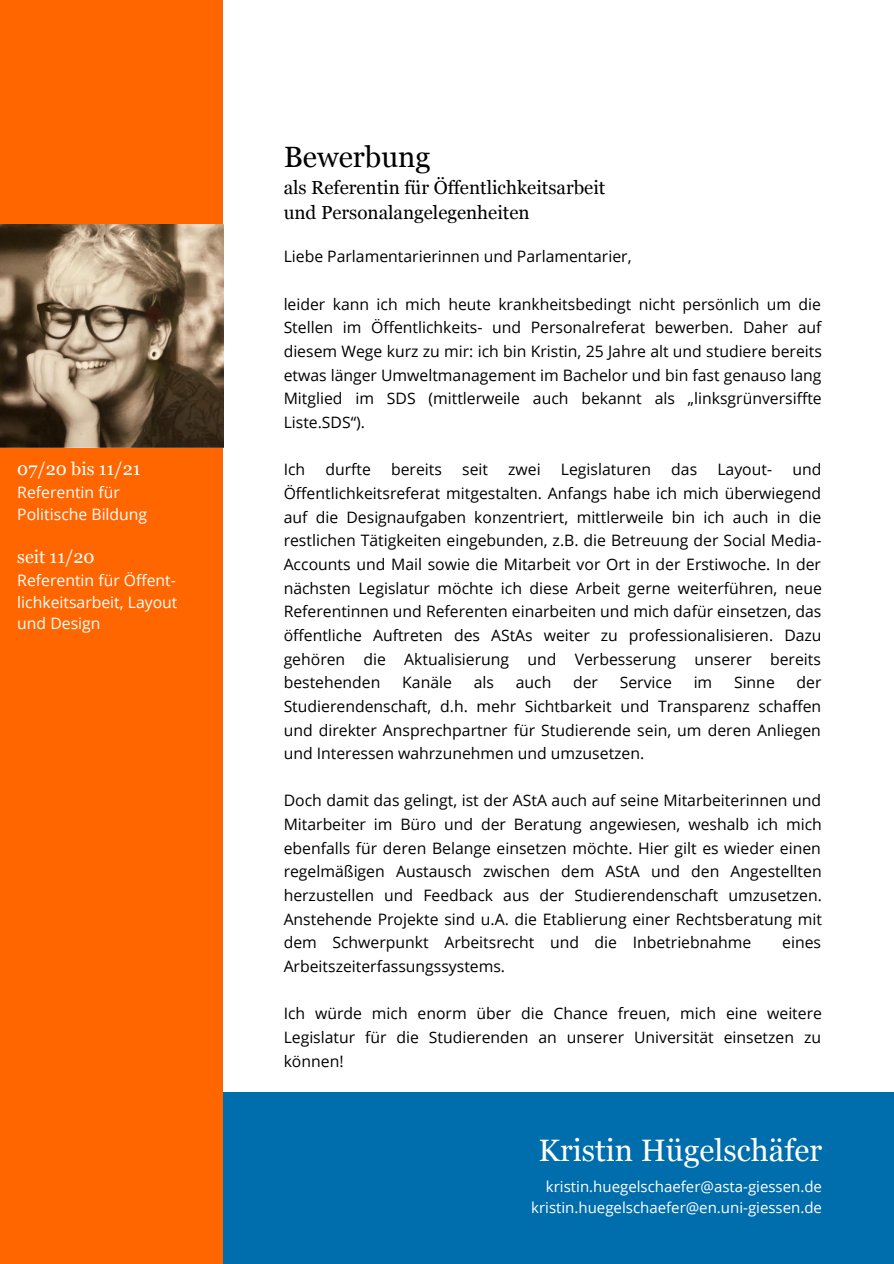
<style>
.page{position:relative;width:894px;height:1264px;background:#fff}
.page>*{position:absolute;margin:0;border:0;box-sizing:border-box;transform-origin:0 0}
.t1{font:30.9px "Georgia";color:#fff}
.t2{font:29.4px "Georgia";color:#000}
.t3{font:18.9px/24.8px "Georgia";color:#000}
.t4{font:18px "Georgia";color:#fff}
.t5{font:15.75px/23.7px "Open Sans";color:#000;text-align:justify}
.t6{font:15.75px/21.5px "Open Sans";color:#fff}
.t7{font:15px/21.5px "Open Sans";color:#fff;text-align:right}
</style>
<div class="page">
<div style="left:215px;top:1091px;width:678px;height:172px;background:#006ead"></div>
<div style="left:0;top:0;width:223px;height:1263px;background:#f60"></div>
<img style="left:0;top:225px;width:223px;height:223px">
<p class="t4" style="left:17px;top:458px;width:125px">07/20 bis 11/21</p>
<p class="t6" style="left:17px;top:481px;width:131px">Referentin für<br>Politische Bildung</p>
<p class="t4" style="left:17px;top:546px;width:79px">seit 11/20</p>
<p class="t6" style="left:17px;top:569px;width:162px;text-align:justify">Referentin für Öffent&shy;lichkeitsarbeit, Layout und Design</p>
<h2 class="t2" style="left:283px;top:140px;width:148px">Bewerbung</h2>
<p class="t3" style="left:283px;top:175px;width:323px">als Referentin für Öffentlichkeitsarbeit und Personalangelegenheiten</p>
<p class="t5" style="left:283px;top:244px;width:349px">Liebe Parlamentarierinnen und Parlamentarier,</p>
<p class="t5" style="left:283px;top:292px;width:539px">leider kann ich mich heute krankheitsbedingt nicht persönlich um die Stellen im Öffentlichkeits- und Personalreferat bewerben. Daher auf diesem Wege kurz zu mir: ich bin Kristin, 25 Jahre alt und studiere bereits etwas länger Umweltmanagement im Bachelor und bin fast genauso lang Mitglied im SDS (mittlerweile auch bekannt als „linksgrünversiffte Liste.SDS“).</p>
<p class="t5" style="left:283px;top:457px;width:23px">Ich</p>
<p class="t5" style="left:325px;top:457px;width:47px">durfte</p>
<p class="t5" style="left:391px;top:457px;width:52px">bereits</p>
<p class="t5" style="left:462px;top:457px;width:27px">seit</p>
<p class="t5" style="left:508px;top:457px;width:34px">zwei</p>
<p class="t5" style="left:560px;top:457px;width:92px">Legislaturen</p>
<p class="t5" style="left:671px;top:457px;width:27px">das</p>
<p class="t5" style="left:717px;top:457px;width:56px">Layout-</p>
<p class="t5" style="left:283px;top:457px;width:539px;text-indent:508px">und Öffentlichkeitsreferat mitgestalten. Anfangs habe ich mich überwiegend auf die Designaufgaben konzentriert, mittlerweile bin ich auch in die restlichen Tätigkeiten eingebunden, z.B. die Betreuung der Social Media-Accounts und Mail sowie die Mitarbeit vor Ort in der Erstiwoche. In der nächsten Legislatur möchte ich diese Arbeit gerne weiterführen, neue Referentinnen und Referenten einarbeiten und mich dafür einsetzen, das öffentliche Auftreten des AStAs weiter zu professionalisieren. Dazu gehören die Aktualisierung und Verbesserung unserer bereits bestehenden</p>
<p class="t5" style="left:283px;top:670px;width:539px;text-indent:512px">der Studierendenschaft, d.h. mehr Sichtbarkeit und Transparenz schaffen und direkter Ansprechpartner für Studierende sein, um deren Anliegen und Interessen wahrzunehmen und umzusetzen.</p>
<p class="t5" style="left:283px;top:788px;width:539px">Doch damit das gelingt, ist der AStA auch auf seine Mitarbeiterinnen und Mitarbeiter im Büro und der Beratung angewiesen, weshalb ich mich ebenfalls für deren Belange einsetzen möchte. Hier gilt es wieder einen regelmäßigen Austausch zwischen dem AStA und den Angestellten herzustellen und Feedback aus der Studierendenschaft umzusetzen.<br>Anstehende Projekte sind u.A. die Etablierung einer Rechtsberatung mit dem Schwerpunkt Arbeitsrecht und die Inbetriebnahme</p>
<p class="t5" style="left:402px;top:670px;width:51px">Kanäle</p>
<p class="t5" style="left:473px;top:670px;width:22px">als</p>
<p class="t5" style="left:515px;top:670px;width:37px">auch</p>
<p class="t5" style="left:573px;top:670px;width:26px">der</p>
<p class="t5" style="left:619px;top:670px;width:54px">Service</p>
<p class="t5" style="left:693px;top:670px;width:20px">im</p>
<p class="t5" style="left:733px;top:670px;width:42px">Sinne</p>
<p class="t5" style="left:782px;top:930px;width:40px">eines</p>
<p class="t5" style="left:283px;top:954px;width:223px">Arbeitszeiterfassungssystems.</p>
<p class="t5" style="left:283px;top:1001px;width:539px">Ich würde mich enorm über die Chance freuen, mich eine weitere Legislatur für die Studierenden an unserer Universität einsetzen zu können!</p>
<h1 class="t1" style="left:538px;top:1133px;width:285px">Kristin Hügelschäfer</h1>
<p class="t7" style="left:531px;top:1175px;width:292px">kristin.huegelschaefer@asta-giessen.de kristin.huegelschaefer@en.uni-giessen.de</p>
</div>
